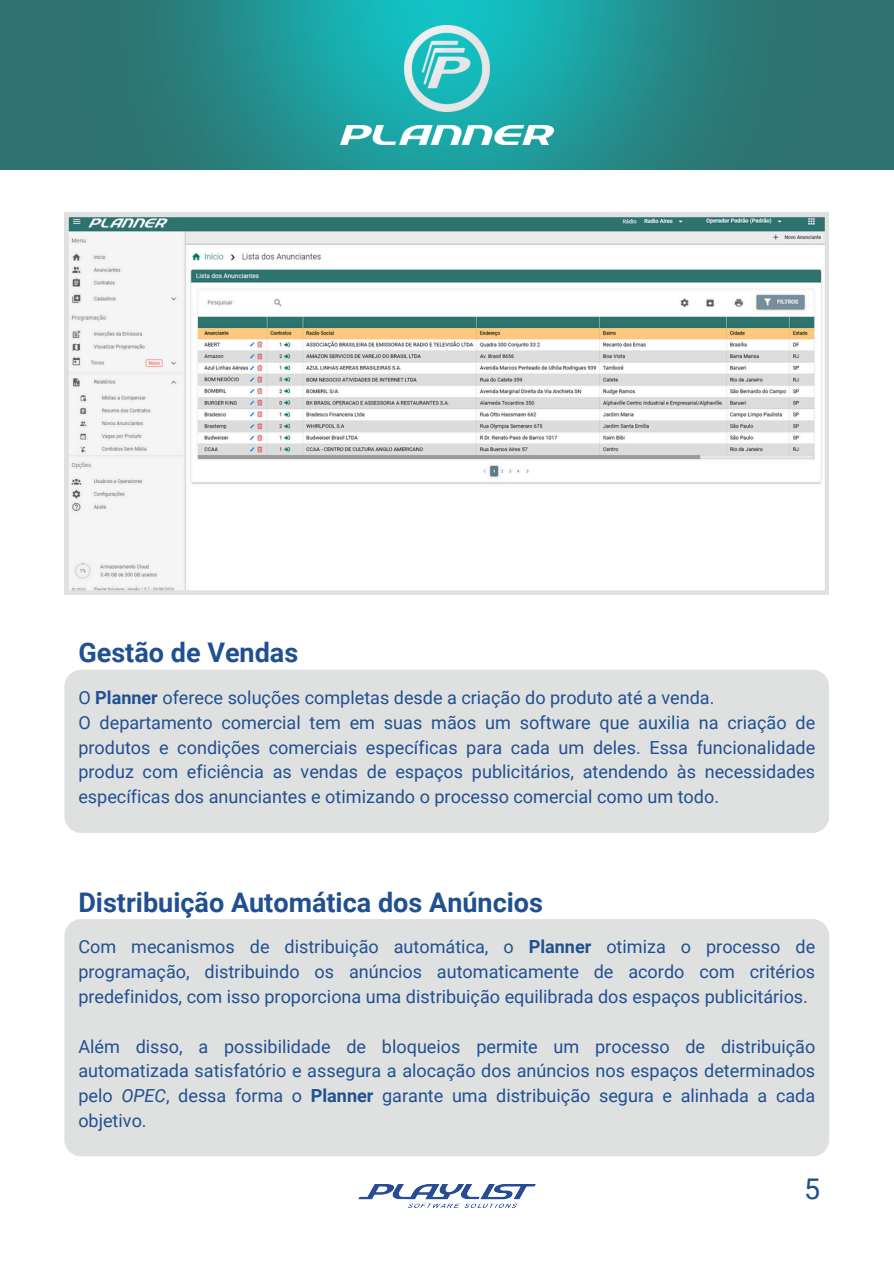
<style>
.page{position:relative;width:894px;height:1264px;background:#fff}
.page>*{position:absolute;margin:0;border:0;box-sizing:border-box;transform-origin:0 0}
.t1{font:28.5px "Roboto";color:#215091}
.t2{font:700 27px "Roboto";color:#215091}
.t3{font:18px/24.8px "Roboto";color:#215091;text-align:justify}
.s1{font-weight:700}
.s2{font-style:italic}
</style>
<div class="page">
<div style="left:64px;top:670px;width:764px;height:163px;background:#dfe1e1"></div>
<div style="left:0;top:0;width:893px;height:170px;background:#2e7370"></div>
<img style="left:174px;top:0;width:545px;height:170px">
<img style="left:340px;top:125px;width:213px;height:19px">
<img style="left:404px;top:26px;width:85px;height:85px">
<div style="left:64px;top:919px;width:765px;height:237px;background:#dfe1e1"></div>
<svg style="left:64px;top:213px;width:764px;height:381px"></svg>
<img style="left:358px;top:1184px;width:177px;height:23px">
<p class="t2" style="left:78px;top:637px;width:221px">Gestão de Vendas</p>
<p class="t3" style="left:78px;top:685px;width:637px">O <span class="s1">Planner</span> oferece soluções completas desde a criação do produto até a venda.</p>
<p class="t3" style="left:78px;top:710px;width:738px">O departamento comercial tem em suas mãos um software que auxilia na criação de produtos e condições comerciais específicas para cada um deles. Essa funcionalidade produz com eficiência as vendas de espaços publicitários, atendendo às necessidades específicas dos anunciantes e otimizando o processo comercial como um todo.</p>
<p class="t2" style="left:78px;top:886px;width:466px">Distribuição Automática dos Anúncios</p>
<p class="t3" style="left:78px;top:934px;width:738px">Com mecanismos de distribuição automática, o <span class="s1">Planner</span> otimiza o processo de programação, distribuindo os anúncios automaticamente de acordo com critérios predefinidos, com isso proporciona uma distribuição equilibrada dos espaços publicitários.</p>
<h1 class="t3" style="left:78px;top:1033px;width:738px">Além disso, a possibilidade de bloqueios permite um processo de distribuição automatizada satisfatório e assegura a alocação dos anúncios nos espaços determinados pelo <span class="s2">OPEC</span>, dessa forma o <span class="s1">Planner</span> garante uma distribuição segura e alinhada a cada objetivo.</h1>
<h1 class="t1" style="left:804px;top:1172px;width:17px">5</h1>
</div>
